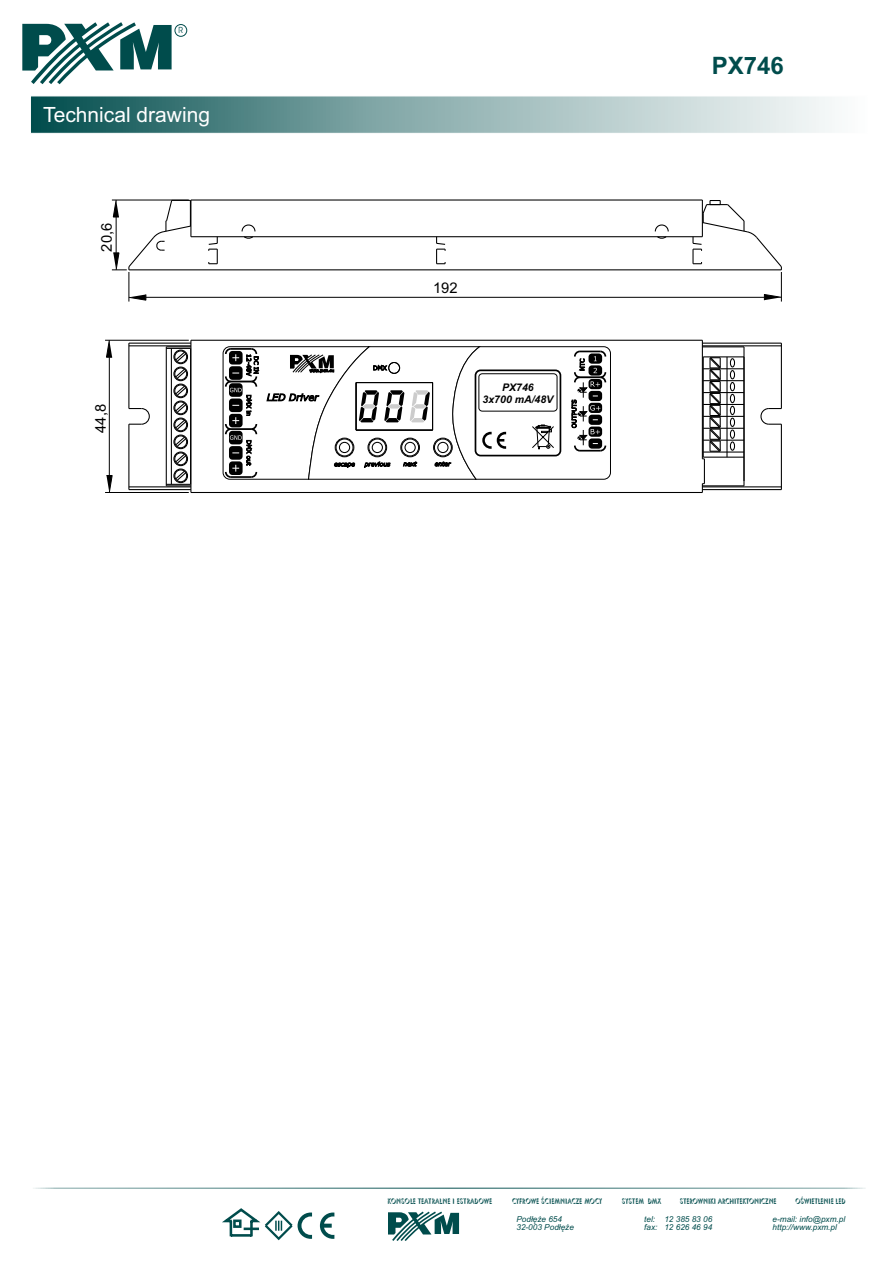
<style>
.page{position:relative;width:893px;height:1263px;background:#fff}
.page>*{position:absolute;margin:0;border:0;box-sizing:border-box;transform-origin:0 0}
.t1{font:700 24px "Arial";color:#004c4c}
.t2{font:21px "Arial";color:#fff}
.t3{font:14.7px "Arial";color:#000}
.t4{font:italic 700 10.5px/11.7px "Arial";color:#000;text-align:center}
.t5{font:8.55px "Avant Garde IT Cby BT";color:#004c4c}
.t6{font:italic 8.25px/8.6px "Arial";color:#004c4c}
.t7{font:7.8px "Umbrella";letter-spacing:.015em;color:#004c4c;scale:.82 1}
</style>
<div class="page">
<div style="left:30px;top:96px;width:837px;height:37px;background:linear-gradient(to right,#0e5656,#fff)"></div>
<div style="left:30px;top:96px;width:838px;height:37px;border:1px solid #fff"></div>
<svg style="left:22px;top:22px;width:150px;height:62px"></svg>
<div style="left:175px;top:24px;width:12px;height:13px;border:1px solid #004c4c;border-radius:50%"></div>
<svg style="left:33px;top:1188px;width:833px;height:1px"></svg>
<svg style="left:388px;top:1211px;width:71px;height:30px"></svg>
<svg style="left:320px;top:1212px;width:14px;height:27px"></svg>
<svg style="left:222px;top:1208px;width:90px;height:33px"></svg>
<hr style="left:702px;top:340px;width:1px;height:119px;background:#000">
<hr style="left:190px;top:340px;width:1px;height:152px;background:#000">
<hr style="left:191px;top:492px;width:511px;height:1px;background:#000">
<hr style="left:191px;top:340px;width:511px;height:1px;background:#000">
<hr style="left:129px;top:343px;width:62px;height:1px;background:#000">
<hr style="left:129px;top:489px;width:62px;height:1px;background:#000">
<svg style="left:129px;top:407px;width:21px;height:18px"></svg>
<hr style="left:128px;top:424px;width:1px;height:66px;background:#000">
<hr style="left:128px;top:343px;width:1px;height:66px;background:#000">
<svg style="left:760px;top:407px;width:21px;height:18px"></svg>
<hr style="left:781px;top:424px;width:1px;height:66px;background:#000">
<hr style="left:781px;top:343px;width:1px;height:66px;background:#000">
<hr style="left:129px;top:345px;width:62px;height:1px;background:#000">
<hr style="left:129px;top:486px;width:62px;height:1px;background:#000">
<hr style="left:702px;top:486px;width:79px;height:1px;background:#000">
<hr style="left:702px;top:345px;width:79px;height:1px;background:#000">
<hr style="left:702px;top:489px;width:79px;height:1px;background:#000">
<hr style="left:702px;top:343px;width:79px;height:1px;background:#000">
<hr style="left:743px;top:347px;width:1px;height:139px;background:#000">
<hr style="left:702px;top:346px;width:42px;height:1px;background:#000">
<hr style="left:702px;top:485px;width:42px;height:1px;background:#000">
<svg style="left:166px;top:346px;width:25px;height:140px"></svg>
<hr style="left:190px;top:348px;width:1px;height:136px;background:#000">
<hr style="left:703px;top:451px;width:41px;height:2px;background:#000">
<hr style="left:703px;top:356px;width:41px;height:1px;background:#000">
<hr style="left:703px;top:457px;width:41px;height:1px;background:#000">
<hr style="left:703px;top:440px;width:41px;height:1px;background:#000">
<hr style="left:703px;top:428px;width:41px;height:1px;background:#000">
<hr style="left:703px;top:416px;width:41px;height:1px;background:#000">
<hr style="left:703px;top:404px;width:41px;height:1px;background:#000">
<hr style="left:703px;top:392px;width:41px;height:1px;background:#000">
<hr style="left:703px;top:380px;width:41px;height:1px;background:#000">
<hr style="left:703px;top:368px;width:41px;height:1px;background:#000">
<div style="left:730px;top:358px;width:5px;height:9px;border:1px solid #000;border-radius:50%"></div>
<hr style="left:726px;top:357px;width:1px;height:100px;background:#000">
<div style="left:730px;top:370px;width:5px;height:9px;border:1px solid #000;border-radius:50%"></div>
<div style="left:730px;top:382px;width:5px;height:9px;border:1px solid #000;border-radius:50%"></div>
<div style="left:730px;top:394px;width:5px;height:9px;border:1px solid #000;border-radius:50%"></div>
<div style="left:730px;top:406px;width:5px;height:9px;border:1px solid #000;border-radius:50%"></div>
<div style="left:730px;top:418px;width:5px;height:9px;border:1px solid #000;border-radius:50%"></div>
<div style="left:730px;top:429px;width:5px;height:10px;border:1px solid #000;border-radius:50%"></div>
<div style="left:730px;top:441px;width:5px;height:10px;border:1px solid #000;border-radius:50%"></div>
<svg style="left:702px;top:356px;width:20px;height:136px"></svg>
<hr style="left:105px;top:340px;width:84px;height:1px;background:#000">
<hr style="left:105px;top:492px;width:84px;height:1px;background:#000">
<hr style="left:109px;top:357px;width:1px;height:118px;background:#000">
<svg style="left:106px;top:340px;width:7px;height:18px"></svg>
<svg style="left:106px;top:475px;width:7px;height:17px"></svg>
<svg style="left:435px;top:237px;width:11px;height:27px"></svg>
<hr style="left:129px;top:269px;width:652px;height:1px;background:#000">
<svg style="left:208px;top:237px;width:10px;height:27px"></svg>
<svg style="left:654px;top:224px;width:15px;height:15px"></svg>
<svg style="left:241px;top:224px;width:15px;height:15px"></svg>
<hr style="left:191px;top:199px;width:511px;height:2px;background:#000">
<hr style="left:191px;top:236px;width:511px;height:1px;background:#000">
<svg style="left:692px;top:200px;width:90px;height:70px"></svg>
<hr style="left:129px;top:272px;width:1px;height:30px;background:#000">
<hr style="left:781px;top:272px;width:1px;height:30px;background:#000">
<hr style="left:146px;top:297px;width:618px;height:1px;background:#000">
<svg style="left:128px;top:294px;width:18px;height:7px"></svg>
<svg style="left:764px;top:294px;width:18px;height:7px"></svg>
<svg style="left:112px;top:199px;width:80px;height:72px"></svg>
<svg style="left:223px;top:346px;width:388px;height:134px"></svg>
<p class="t5" style="left:178px;top:27px;width:6px">R</p>
<h2 class="t2" style="left:43px;top:107px;width:168px">Technical drawing</h2>
<h3 class="t3" style="left:101px;top:251px;width:30px;rotate:-90deg">20,6</h3>
<h3 class="t3" style="left:95px;top:433px;width:30px;rotate:-90deg">44,8</h3>
<h3 class="t3" style="left:433px;top:282px;width:26px">192</h3>
<h3 class="t4" style="left:483px;top:382px;width:72px">PX746<br>3x700 mA/48V</h3>
<h1 class="t1" style="left:712px;top:57px;width:74px">PX746</h1>
<p class="t7" style="left:387px;top:1197px;width:129px">KONSOLE TEATRALNE I ESTRADOWE</p>
<p class="t7" style="left:512px;top:1197px;width:111px">CYFROWE ŚCIEMNIACZE MOCY</p>
<p class="t7" style="left:622px;top:1197px;width:49px">SYSTEM DMX</p>
<p class="t7" style="left:680px;top:1197px;width:120px">STEROWNIKI ARCHITEKTONICZNE</p>
<p class="t7" style="left:795px;top:1197px;width:63px">OŚWIETLENIE LED</p>
<p class="t6" style="left:644px;top:1215px;width:69px">tel: 12 385 83 06 fax: 12 626 46 94</p>
<p class="t6" style="left:773px;top:1215px;width:74px">e-mail: info@pxm.pl http://www.pxm.pl</p>
<p class="t6" style="left:516px;top:1215px;width:59px">Podłęże 654<br>32-003 Podłęże</p>
</div>
